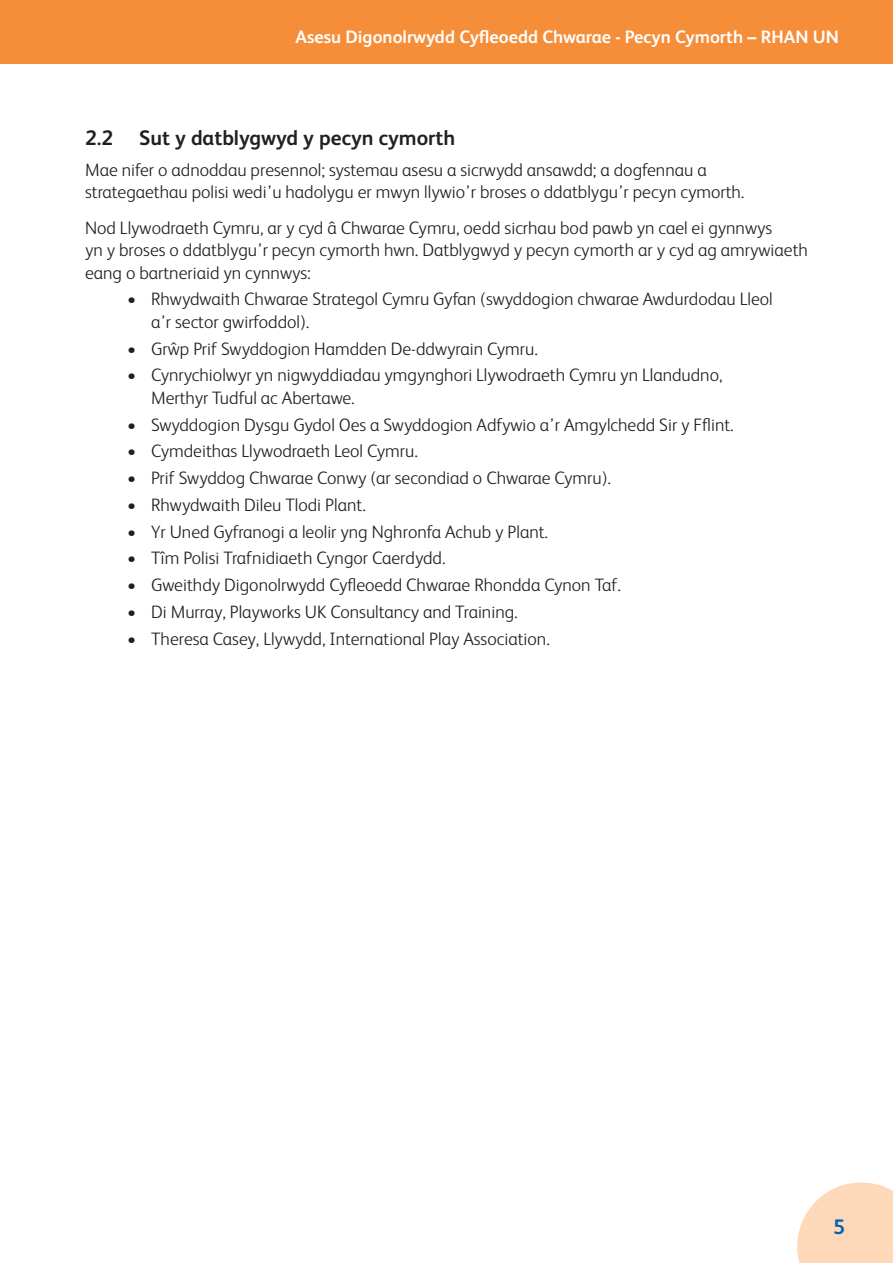
<style>
.page{position:relative;width:893px;height:1263px;background:#fff}
.page>*{position:absolute;margin:0;border:0;box-sizing:border-box;transform-origin:0 0}
.t1{font:700 21px "FS Albert";color:#231f20}
.t2{font:700 21px "FS Albert";color:#0164b1}
.t3{font:300 18px/22.5px "FS Albert";color:#231f20}
.t4{font:700 18px "FS Albert";color:#fff}
</style>
<div class="page">
<svg style="left:797px;top:1182px;width:96px;height:81px;background:#fddec2"></svg>
<div style="left:0;top:0;width:893px;height:64px;background:#f68d38"></div>
<p class="t4" style="left:295px;top:25px;width:545px">Asesu Digonolrwydd Cyfleoedd Chwarae - Pecyn Cymorth – RHAN UN</p>
<p class="t1" style="left:85px;top:123px;width:372px">2.2 Sut y datblygwyd y pecyn cymorth</p>
<p class="t3" style="left:85px;top:158px;width:661px">Mae nifer o adnoddau presennol; systemau asesu a sicrwydd ansawdd; a dogfennau a strategaethau polisi wedi’u hadolygu er mwyn llywio’r broses o ddatblygu’r pecyn cymorth.</p>
<p class="t3" style="left:85px;top:215px;width:724px">Nod Llywodraeth Cymru, ar y cyd â Chwarae Cymru, oedd sicrhau bod pawb yn cael ei gynnwys<br>yn y broses o ddatblygu’r pecyn cymorth hwn. Datblygwyd y pecyn cymorth ar y cyd ag amrywiaeth eang o bartneriaid yn cynnwys:</p>
<p class="t3" style="left:151px;top:287px;width:623px;text-indent:-24px">• Rhwydwaith Chwarae Strategol Cymru Gyfan (swyddogion chwarae Awdurdodau Lleol a’r sector gwirfoddol).</p>
<p class="t3" style="left:127px;top:336px;width:412px">• Grŵp Prif Swyddogion Hamdden De-ddwyrain Cymru.</p>
<p class="t3" style="left:151px;top:363px;width:573px;text-indent:-24px">• Cynrychiolwyr yn nigwyddiadau ymgynghori Llywodraeth Cymru yn Llandudno,<br>Merthyr Tudful ac Abertawe.</p>
<p class="t3" style="left:127px;top:412px;width:608px">• Swyddogion Dysgu Gydol Oes a Swyddogion Adfywio a’r Amgylchedd Sir y Fflint.</p>
<p class="t3" style="left:127px;top:439px;width:292px">• Cymdeithas Llywodraeth Leol Cymru.</p>
<p class="t3" style="left:127px;top:466px;width:486px">• Prif Swyddog Chwarae Conwy (ar secondiad o Chwarae Cymru).</p>
<p class="t3" style="left:127px;top:493px;width:240px">• Rhwydwaith Dileu Tlodi Plant.</p>
<p class="t3" style="left:127px;top:519px;width:423px">• Yr Uned Gyfranogi a leolir yng Nghronfa Achub y Plant.</p>
<p class="t3" style="left:127px;top:546px;width:320px">• Tîm Polisi Trafnidiaeth Cyngor Caerdydd.</p>
<p class="t3" style="left:127px;top:573px;width:495px">• Gweithdy Digonolrwydd Cyfleoedd Chwarae Rhondda Cynon Taf.</p>
<p class="t3" style="left:127px;top:600px;width:392px">• Di Murray, Playworks UK Consultancy and Training.</p>
<p class="t3" style="left:127px;top:626px;width:424px">• Theresa Casey, Llywydd, International Play Association.</p>
<p class="t2" style="left:833px;top:1212px;width:13px">5</p>
</div>
